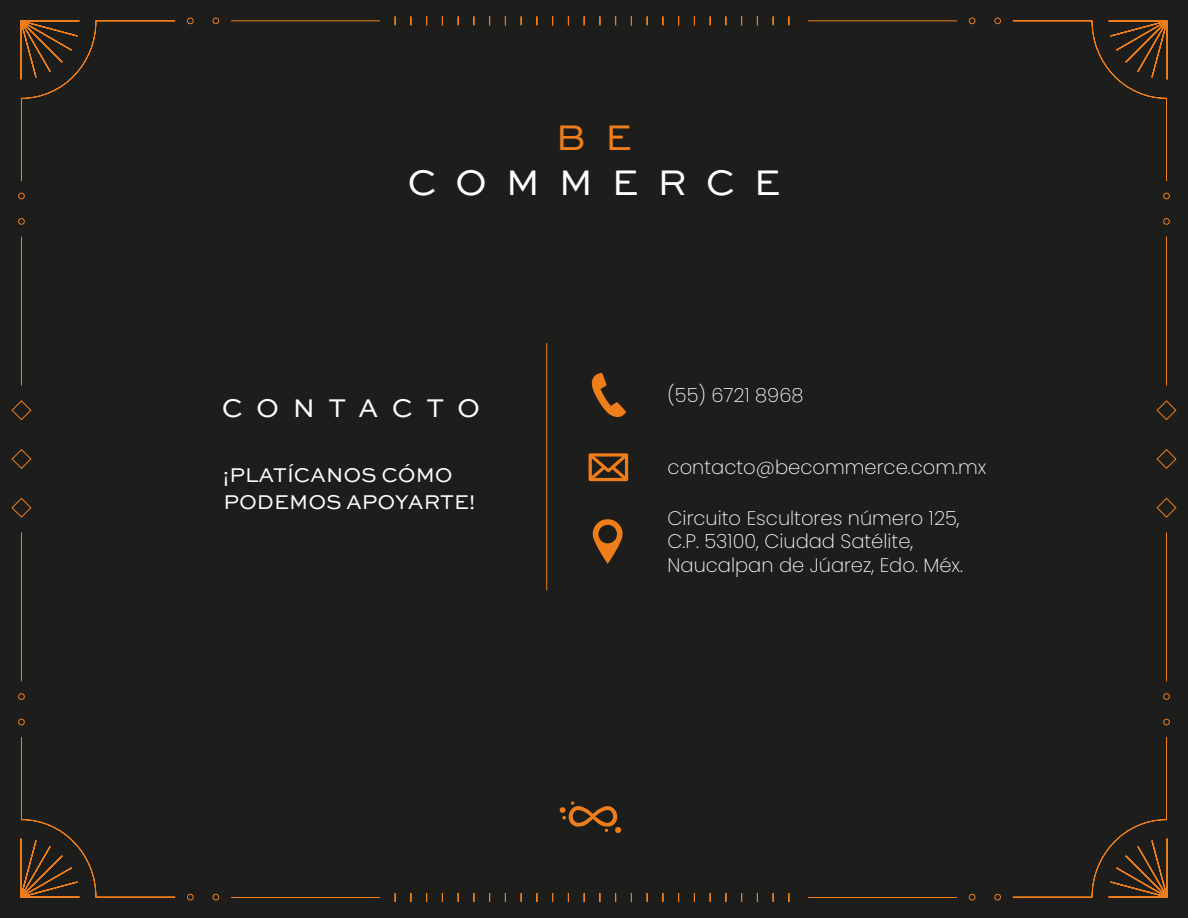
<style>
.page{position:relative;width:1188px;height:918px;background:#1d1e1c}
.page>*{position:absolute;margin:0;border:0;box-sizing:border-box;transform-origin:0 0}
.t1{font:37.5px "Sweet Sans Pro";letter-spacing:.5em;color:#fff}
.t2{font:37.5px "Sweet Sans Pro";color:#ef7e1a}
.t3{font:27px "Sweet Sans Pro";letter-spacing:.5em;color:#fff}
.t4{font:21px/27px "Sweet Sans Pro";color:#fff}
.t5{font:200 19.5px/23.4px "Poppins";color:#fff}
</style>
<div class="page">
<svg style="left:20px;top:20px;width:156px;height:161px"></svg>
<div style="left:187px;top:18px;width:7px;height:6px;border:1px solid #ef7e1a;border-radius:50%"></div>
<svg style="left:213px;top:18px;width:6px;height:6px"></svg>
<div style="left:18px;top:193px;width:7px;height:6px;border:1px solid #ef7e1a;border-radius:50%"></div>
<div style="left:18px;top:218px;width:7px;height:7px;border:1px solid #ef7e1a;border-radius:50%"></div>
<svg style="left:20px;top:737px;width:156px;height:161px"></svg>
<div style="left:187px;top:894px;width:7px;height:6px;border:1px solid #ef7e1a;border-radius:50%"></div>
<svg style="left:213px;top:894px;width:6px;height:6px"></svg>
<div style="left:18px;top:719px;width:7px;height:6px;border:1px solid #ef7e1a;border-radius:50%"></div>
<div style="left:18px;top:693px;width:7px;height:7px;border:1px solid #ef7e1a;border-radius:50%"></div>
<svg style="left:1012px;top:20px;width:156px;height:161px"></svg>
<div style="left:994px;top:18px;width:7px;height:6px;border:1px solid #ef7e1a;border-radius:50%"></div>
<svg style="left:969px;top:18px;width:6px;height:6px"></svg>
<div style="left:1163px;top:193px;width:7px;height:6px;border:1px solid #ef7e1a;border-radius:50%"></div>
<div style="left:1163px;top:218px;width:7px;height:7px;border:1px solid #ef7e1a;border-radius:50%"></div>
<svg style="left:1012px;top:737px;width:156px;height:161px"></svg>
<div style="left:994px;top:894px;width:7px;height:6px;border:1px solid #ef7e1a;border-radius:50%"></div>
<svg style="left:969px;top:894px;width:6px;height:6px"></svg>
<div style="left:1163px;top:719px;width:7px;height:6px;border:1px solid #ef7e1a;border-radius:50%"></div>
<div style="left:1163px;top:693px;width:7px;height:7px;border:1px solid #ef7e1a;border-radius:50%"></div>
<hr style="left:231px;top:20px;width:149px;height:1px;background:#ef7e1a">
<hr style="left:546px;top:343px;width:1px;height:247px;background:#ef7e1a">
<hr style="left:21px;top:237px;width:1px;height:149px;background:#ef7e1a">
<hr style="left:21px;top:532px;width:1px;height:149px;background:#ef7e1a">
<hr style="left:808px;top:20px;width:149px;height:1px;background:#ef7e1a">
<hr style="left:231px;top:897px;width:149px;height:1px;background:#ef7e1a">
<hr style="left:808px;top:897px;width:149px;height:1px;background:#ef7e1a">
<svg style="left:11px;top:400px;width:21px;height:21px"></svg>
<svg style="left:11px;top:449px;width:21px;height:20px"></svg>
<svg style="left:11px;top:497px;width:21px;height:21px"></svg>
<hr style="left:1166px;top:237px;width:1px;height:149px;background:#ef7e1a">
<hr style="left:1166px;top:532px;width:1px;height:149px;background:#ef7e1a">
<svg style="left:1156px;top:400px;width:21px;height:21px"></svg>
<svg style="left:1156px;top:449px;width:21px;height:20px"></svg>
<svg style="left:1156px;top:497px;width:21px;height:21px"></svg>
<svg style="left:560px;top:801px;width:61px;height:32px"></svg>
<svg style="left:589px;top:453px;width:39px;height:28px"></svg>
<svg style="left:592px;top:373px;width:34px;height:44px"></svg>
<svg style="left:592px;top:519px;width:31px;height:45px"></svg>
<h1 class="t2" style="left:556px;top:111px;width:78px">B E</h1>
<h1 class="t1" style="left:407px;top:156px;width:375px">COMMERCE</h1>
<h2 class="t3" style="left:222px;top:389px;width:260px">CONTACTO</h2>
<p class="t4" style="left:223px;top:461px;width:254px">¡PLATÍCANOS CÓMO<br>PODEMOS APOYARTE!</p>
<p class="t5" style="left:668px;top:384px;width:137px">(55) 6721 8968</p>
<p class="t5" style="left:668px;top:455px;width:320px">contacto@becommerce.com.mx</p>
<p class="t5" style="left:668px;top:506px;width:297px">Circuito Escultores número 125,<br>C.P. 53100, Ciudad Satélite,<br>Naucalpan de Júarez, Edo. Méx.</p>
</div>
